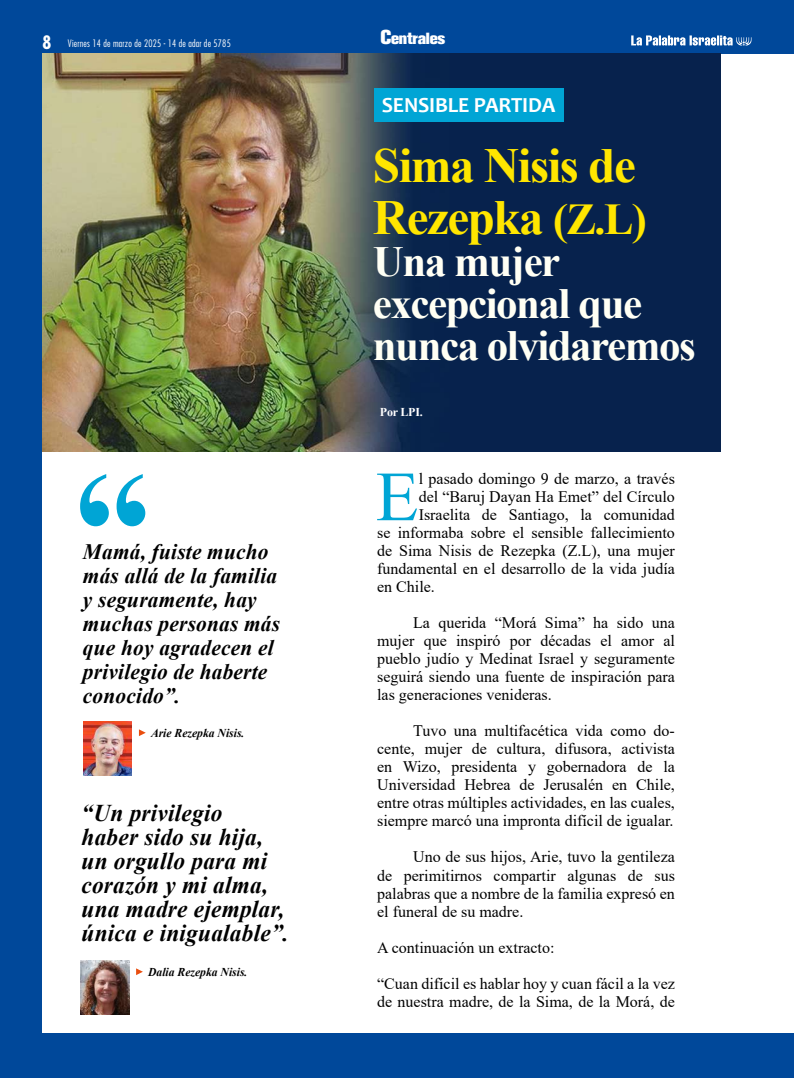
<style>
.page{position:relative;width:794px;height:1078px;background:#fff}
.page>*{position:absolute;margin:0;border:0;box-sizing:border-box;transform-origin:0 0}
.t1{font:70.4px "Times New Roman";color:#00a5d5}
.t2{font:700 49px/51.7px "Times New Roman";letter-spacing:-.03em;color:#ffe600}
.t3{font:700 43px/42px "Times New Roman";letter-spacing:-.035em;color:#fffff4}
.t4{font:italic 700 24px/24px "Times New Roman";letter-spacing:.01em;color:#000}
.t5{font:italic 700 22px/24px "Times New Roman";letter-spacing:.01em;color:#000}
.t6{font:700 21.6px "Candara";letter-spacing:-.01em;color:#fff}
.t7{font:16px/18px "Times New Roman";color:#000;text-align:justify}
.t8{font:16px "Akzidenz Grotesk BQ X Bold Alt";letter-spacing:-.01em;color:#fff}
.t9{font:italic 700 12px "Times New Roman";color:#000}
.t10{font:700 12px "Times New Roman";letter-spacing:-.02em;color:#fff}
.t11{font:300 condensed 10px "Futura Std";letter-spacing:.02em;color:#fff}
.s1{font-weight:700;font-size:18px}
.s2{font-size:20px}
.s3{font-size:44px}
</style>
<div class="page">
<div style="left:0;top:0;width:794px;height:1077px;background:#00489a"></div>
<div style="left:43px;top:54px;width:751px;height:978px;background:#fff"></div>
<svg style="left:80px;top:474px;width:65px;height:52px"></svg>
<img style="left:43px;top:53px;width:677px;height:398px">
<div style="left:374px;top:88px;width:189px;height:33px;background:#00a5d5"></div>
<svg style="left:631px;top:35px;width:120px;height:11px"></svg>
<svg style="left:139px;top:729px;width:7px;height:7px"></svg>
<img style="left:84px;top:721px;width:48px;height:54px">
<svg style="left:136px;top:968px;width:7px;height:6px"></svg>
<img style="left:81px;top:960px;width:48px;height:54px">
<p class="t11" style="left:43px;top:38px;width:190px"><span class="s1">8</span> Viernes 14 de marzo de 2025 - 14 de adar de 5785</p>
<h3 class="t5" style="left:83px;top:538px;width:199px">Mamá, fuiste mucho más allá de la familia y seguramente, hay muchas personas más que hoy agradecen el privilegio de haberte conocido”.</h3>
<p class="t9" style="left:151px;top:724px;width:95px">Arie Rezepka Nisis.</p>
<h3 class="t4" style="left:81px;top:800px;width:209px">“Un privilegio<br>haber sido su hija, un orgullo para mi corazón y mi alma, una madre ejemplar, única e inigualable”.</h3>
<p class="t9" style="left:148px;top:963px;width:101px">Dalia Rezepka Nisis.</p>
<p class="t8" style="left:380px;top:29px;width:66px"><span class="s2">C</span>entrales</p>
<h3 class="t6" style="left:382px;top:91px;width:175px">SENSIBLE PARTIDA</h3>
<h2 class="t2" style="left:373px;top:138px;width:275px">Sima Nisis de<br>Rezepka <span class="s3">(Z.L)</span></h2>
<h3 class="t3" style="left:373px;top:239px;width:324px">Una mujer excepcional que nunca olvidaremos</h3>
<p class="t10" style="left:380px;top:403px;width:44px">Por LPI.</p>
<h1 class="t1" style="left:376px;top:447px;width:44px">E</h1>
<p class="t7" style="left:419px;top:469px;width:258px">l pasado domingo 9 de marzo, a través</p>
<p class="t7" style="left:419px;top:487px;width:258px">del “Baruj Dayan Ha Emet” del Círculo</p>
<p class="t7" style="left:419px;top:505px;width:258px">Israelita de Santiago, la comunidad</p>
<p class="t7" style="left:377px;top:523px;width:299px">se informaba sobre el sensible fallecimiento</p>
<p class="t7" style="left:377px;top:541px;width:299px">de Sima Nisis de Rezepka (Z.L), una mujer</p>
<p class="t7" style="left:377px;top:559px;width:299px">fundamental en el desarrollo de la vida judía</p>
<p class="t7" style="left:377px;top:577px;width:59px">en Chile.</p>
<p class="t7" style="left:377px;top:613px;width:299px;text-indent:36px">La querida “Morá Sima” ha sido una mujer que inspiró por décadas el amor al pueblo judío y Medinat Israel y seguramente seguirá siendo una fuente de inspiración para las generaciones venideras.</p>
<p class="t7" style="left:377px;top:721px;width:299px;text-indent:36px">Tuvo una multifacética vida como do&shy;cente, mujer de cultura, difusora, activista en Wizo, presidenta y gobernadora de la Universidad Hebrea de Jerusalén en Chile, entre otras múltiples actividades, en las cuales, siempre marcó una impronta difícil de igualar.</p>
<p class="t7" style="left:377px;top:847px;width:299px;text-indent:36px">Uno de sus hijos, Arie, tuvo la gentileza de perimitirnos compartir algunas de sus palabras que a nombre de la familia expresó en el funeral de su madre.</p>
<p class="t7" style="left:377px;top:937px;width:179px">A continuación un extracto:</p>
<p class="t7" style="left:377px;top:973px;width:299px">“Cuan difícil es hablar hoy y cuan fácil a la vez de nuestra madre, de la Sima, de la Morá, de</p>
</div>
